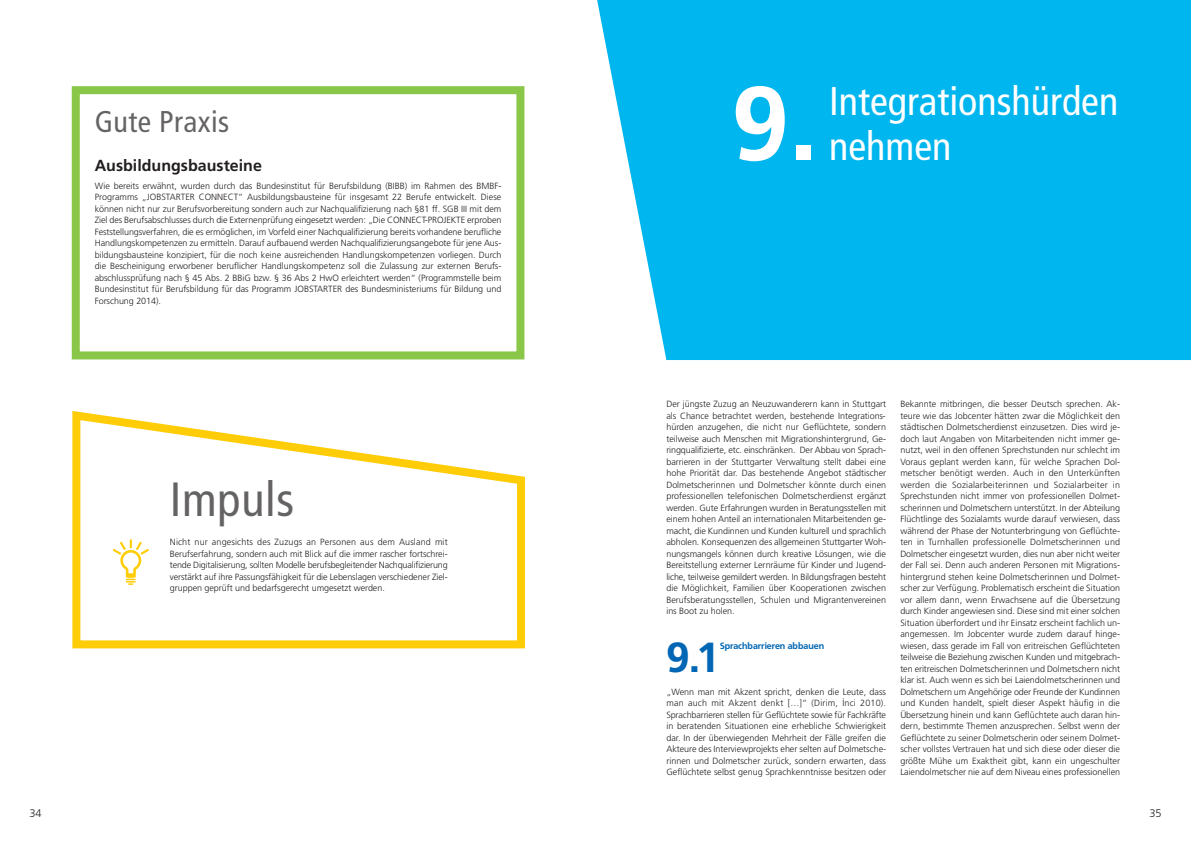
<style>
.page{position:relative;width:1191px;height:842px;background:#fff}
.page>*{position:absolute;margin:0;border:0;box-sizing:border-box;transform-origin:0 0}
.t1{font:700 104.4px "Frutiger LT Com";color:#fff}
.t2{font:condensed 48px "Frutiger";letter-spacing:.015em;color:rgb(35 31 32/.7)}
.t3{font:700 41.6px "Frutiger BQ";color:#0166b3}
.t4{font:condensed 40px/45px "Frutiger LT Com";color:#fff}
.t5{font:condensed 30px "Frutiger";letter-spacing:.015em;color:rgb(35 31 32/.7)}
.t6{font:700 16px "Frutiger";color:#231f20}
.t7{font:300 11px "Frutiger LT Com";color:#231f20}
.t8{font:300 9px/11.5px "Frutiger LT Com";letter-spacing:-.005em;color:#231f20;text-align:justify}
.t9{font:700 9px "Frutiger BQ";color:#0166b3}
</style>
<div class="page">
<div style="left:597px;top:0;width:594px;height:360px;background:#00b6ee"></div>
<div style="left:72px;top:86px;width:452px;height:273px;border:8px solid #8ac648"></div>
<svg style="left:72px;top:411px;width:453px;height:237px"></svg>
<svg style="left:113px;top:539px;width:36px;height:46px"></svg>
<h3 class="t5" style="left:95px;top:109px;width:136px">Gute Praxis</h3>
<h3 class="t6" style="left:95px;top:159px;width:169px">Ausbildungsbausteine</h3>
<p class="t8" style="left:95px;top:180px;width:408px">Wie bereits erwähnt, wurden durch das Bundesinstitut für Berufsbildung (BIBB) im Rahmen des BMBF-Programms „JOBSTARTER CONNECT“ Ausbildungsbausteine für insgesamt 22 Berufe entwickelt. Diese können nicht nur zur Berufsvorbereitung sondern auch zur Nachqualifizierung nach §81 ff. SGB III mit dem Ziel des Berufsabschlusses durch die Externenprüfung eingesetzt werden: „Die CONNECT-PROJEKTE erproben Feststellungsverfahren, die es ermöglichen, im Vorfeld einer Nachqualifizierung bereits vorhandene berufliche Handlungskompetenzen zu ermitteln. Darauf aufbauend werden Nachqualifizierungsangebote für jene Aus&shy;bildungsbausteine konzipiert, für die noch keine ausreichenden Handlungskompetenzen vorliegen. Durch die Bescheinigung erworbener beruflicher Handlungskompetenz soll die Zulassung zur externen Berufs&shy;abschlussprüfung nach § 45 Abs. 2 BBiG bzw. § 36 Abs 2 HwO erleichtert werden“ (Programmstelle beim Bundesinstitut für Berufsbildung für das Programm JOBSTARTER des Bundesministeriums für Bildung und Forschung 2014).</p>
<h2 class="t2" style="left:170px;top:480px;width:126px">Impuls</h2>
<p class="t8" style="left:170px;top:536px;width:279px">Nicht nur angesichts des Zuzugs an Personen aus dem Ausland mit Berufserfahrung, sondern auch mit Blick auf die immer rascher fortschrei&shy;tende Digitalisierung, sollten Modelle berufsbegleitender Nachqualifizierung verstärkt auf ihre Passungsfähigkeit für die Lebenslagen verschiedener Ziel&shy;gruppen geprüft und bedarfsgerecht umgesetzt werden.</p>
<p class="t7" style="left:30px;top:806px;width:14px">34</p>
<h1 class="t1" style="left:731px;top:63px;width:89px">9.</h1>
<h3 class="t4" style="left:829px;top:79px;width:291px">Integrationshürden nehmen</h3>
<p class="t8" style="left:666px;top:398px;width:221px">Der jüngste Zuzug an Neuzuwanderern kann in Stuttgart als Chance betrachtet werden, bestehende Integrations&shy;hürden anzugehen, die nicht nur Geflüchtete, sondern teilweise auch Menschen mit Migrationshintergrund, Ge&shy;ringqualifizierte, etc. einschränken. Der Abbau von Sprach&shy;barrieren in der Stuttgarter Verwaltung stellt dabei eine hohe Priorität dar. Das bestehende Angebot städtischer Dolmetscherinnen und Dolmetscher könnte durch einen professionellen telefonischen Dolmetscherdienst ergänzt werden. Gute Erfahrungen wurden in Beratungsstellen mit einem hohen Anteil an internationalen Mitarbeitenden ge&shy;macht, die Kundinnen und Kunden kulturell und sprachlich abholen. Konsequenzen des allgemeinen Stuttgarter Woh&shy;nungsmangels können durch kreative Lösungen, wie die Bereitstellung externer Lernräume für Kinder und Jugend&shy;liche, teilweise gemildert werden. In Bildungsfragen besteht die Möglichkeit, Familien über Kooperationen zwischen Berufsberatungsstellen, Schulen und Migrantenvereinen ins Boot zu holen.</p>
<h3 class="t3" style="left:666px;top:634px;width:55px">9.1</h3>
<p class="t9" style="left:720px;top:641px;width:106px">Sprachbarrieren abbauen</p>
<p class="t8" style="left:666px;top:686px;width:221px">„Wenn man mit Akzent spricht, denken die Leute, dass man auch mit Akzent denkt […]“ (Dirim, İnci 2010).<br>Sprachbarrieren stellen für Geflüchtete sowie für Fachkräfte in beratenden Situationen eine erhebliche Schwierigkeit dar. In der überwiegenden Mehrheit der Fälle greifen die Akteure des Interviewprojekts eher selten auf Dolmetsche&shy;rinnen und Dolmetscher zurück, sondern erwarten, dass Geflüchtete selbst genug Sprachkenntnisse besitzen oder</p>
<p class="t8" style="left:900px;top:398px;width:221px">Bekannte mitbringen, die besser Deutsch sprechen. Ak&shy;teure wie das Jobcenter hätten zwar die Möglichkeit den städtischen Dolmetscherdienst einzusetzen. Dies wird je&shy;doch laut Angaben von Mitarbeitenden nicht immer ge&shy;nutzt, weil in den offenen Sprechstunden nur schlecht im Voraus geplant werden kann, für welche Sprachen Dol&shy;metscher benötigt werden. Auch in den Unterkünften werden die Sozialarbeiterinnen und Sozialarbeiter in Sprechstunden nicht immer von professionellen Dolmet&shy;scherinnen und Dolmetschern unterstützt. In der Abteilung Flüchtlinge des Sozialamts wurde darauf verwiesen, dass während der Phase der Notunterbringung von Geflüchte&shy;ten in Turnhallen professionelle Dolmetscherinnen und Dolmetscher eingesetzt wurden, dies nun aber nicht weiter der Fall sei. Denn auch anderen Personen mit Migrations&shy;hintergrund stehen keine Dolmetscherinnen und Dolmet&shy;scher zur Verfügung. Problematisch erscheint die Situation vor allem dann, wenn Erwachsene auf die Übersetzung durch Kinder angewiesen sind. Diese sind mit einer solchen Situation überfordert und ihr Einsatz erscheint fachlich un&shy;angemessen. Im Jobcenter wurde zudem darauf hinge&shy;wiesen, dass gerade im Fall von eritreischen Geflüchteten teilweise die Beziehung zwischen Kunden und mitgebrach&shy;ten eritreischen Dolmetscherinnen und Dolmetschern nicht klar ist. Auch wenn es sich bei Laiendolmetscherinnen und Dolmetschern um Angehörige oder Freunde der Kundinnen und Kunden handelt, spielt dieser Aspekt häufig in die Übersetzung hinein und kann Geflüchtete auch daran hin&shy;dern, bestimmte Themen anzusprechen. Selbst wenn der Geflüchtete zu seiner Dolmetscherin oder seinem Dolmet&shy;scher vollstes Vertrauen hat und sich diese oder dieser die größte Mühe um Exaktheit gibt, kann ein ungeschulter Laiendolmetscher nie auf dem Niveau eines professionellen</p>
<p class="t7" style="left:1149px;top:806px;width:14px">35</p>
</div>
